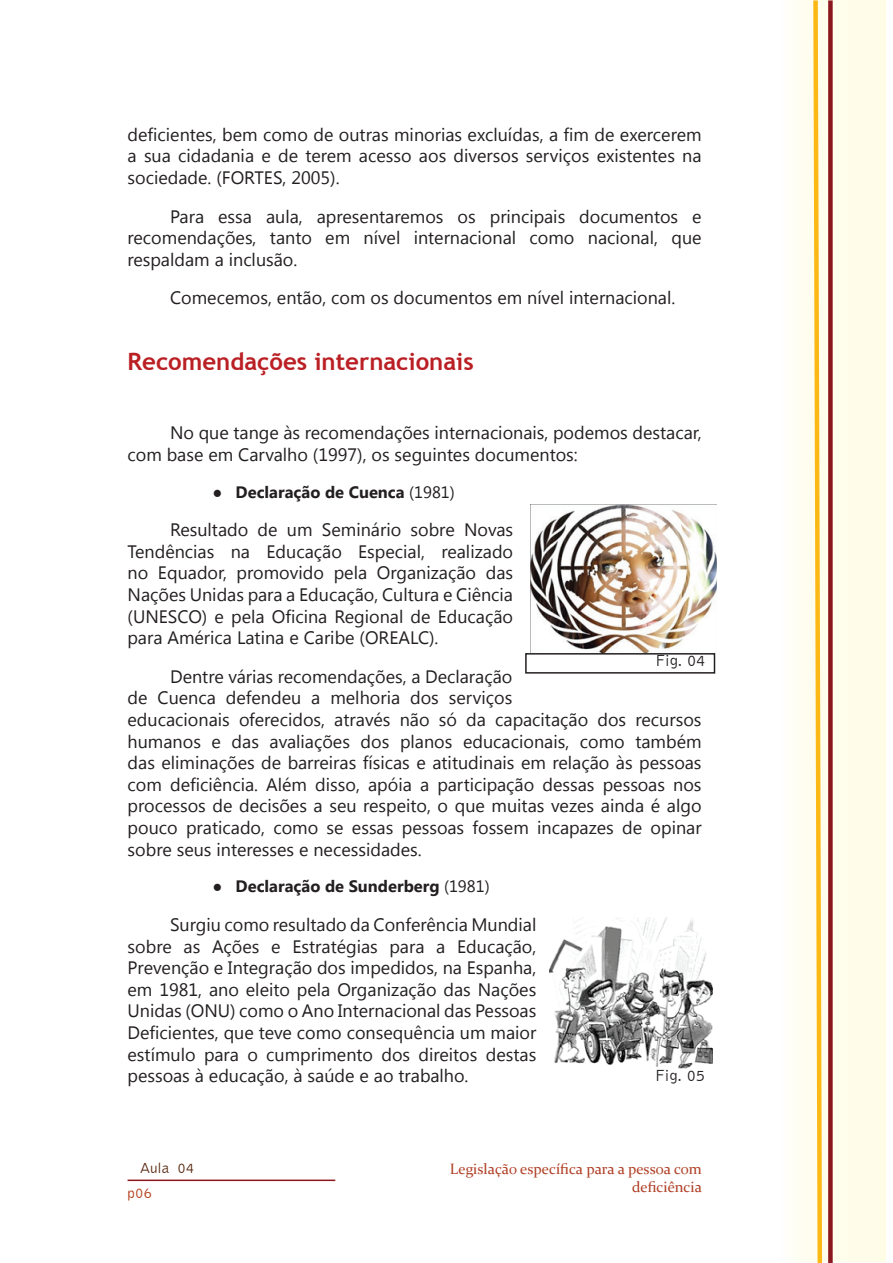
<style>
.page{position:relative;width:893px;height:1263px;background:#fff}
.page>*{position:absolute;margin:0;border:0;box-sizing:border-box;transform-origin:0 0}
.t1{font:700 24px "Trebuchet MS";color:#ba1f24}
.t2{font:18px/21.6px "Segoe UI";color:#231f20;text-align:justify}
.t3{font:700 16.5px "Segoe UI";color:#231f20}
.t4{font:16.5px "Bell Gothic BT";color:#231f20}
.t5{font:15px/18px "Constantia";color:#af3e24;text-align:right}
.t6{font:15px "Bell Gothic BT";color:#592811}
.t7{font:15px "Bell Gothic BT";color:#b13c17}
.s1{font-weight:400}
</style>
<div class="page">
<hr style="left:128px;top:1179px;width:207px;height:2px;background:#8c171f">
<div style="left:794px;top:0;width:91px;height:1261px;background:#fffdea"></div>
<div style="left:828px;top:0;width:5px;height:1263px;background:#8b171f"></div>
<svg style="left:811px;top:0;width:13px;height:1263px;background:#fde5a1"></svg>
<img style="left:549px;top:917px;width:163px;height:152px">
<img style="left:530px;top:505px;width:186px;height:148px">
<div style="left:525px;top:653px;width:190px;height:21px;border:2px solid #231f20"></div>
<p class="t2" style="left:128px;top:123px;width:575px">deficientes, bem como de outras minorias excluídas, a fim de exercerem a sua cidadania e de terem acesso aos diversos serviços existentes na sociedade. (FORTES, 2005).</p>
<p class="t2" style="left:128px;top:204px;width:576px;text-indent:43px">Para essa aula, apresentaremos os principais documentos e recomendações, tanto em nível internacional como nacional, que respaldam a inclusão.</p>
<p class="t2" style="left:170px;top:286px;width:507px">Comecemos, então, com os documentos em nível internacional.</p>
<p class="t1" style="left:128px;top:347px;width:348px">Recomendações internacionais</p>
<p class="t2" style="left:128px;top:421px;width:575px;text-indent:43px">No que tange às recomendações internacionais, podemos destacar, com base em Carvalho (1997), os seguintes documentos:</p>
<p class="t3" style="left:213px;top:480px;width:244px"><span class="s1">●</span> Declaração de Cuenca <span class="s1">(1981)</span></p>
<p class="t2" style="left:128px;top:518px;width:387px;text-indent:43px">Resultado de um Seminário sobre Novas Tendências na Educação Especial, realizado no Equador, promovido pela Organização das Nações Unidas para a Educação, Cultura e Ciência (UNESCO) e pela Oficina Regional de Educação para América Latina e Caribe (OREALC).</p>
<p class="t2" style="left:128px;top:665px;width:576px;text-align:left;text-indent:43px">Dentre várias recomendações, a Declaração<br>de Cuenca defendeu a melhoria dos serviços<br>educacionais oferecidos, através não só da capacitação dos recursos humanos e das avaliações dos planos educacionais, como também das eliminações de barreiras físicas e atitudinais em relação às pessoas com deficiência. Além disso, apóia a participação dessas pessoas nos processos de decisões a seu respeito, o que muitas vezes ainda é algo pouco praticado, como se essas pessoas fossem incapazes de opinar sobre seus interesses e necessidades.</p>
<p class="t3" style="left:213px;top:875px;width:279px"><span class="s1">●</span> Declaração de Sunderberg <span class="s1">(1981)</span></p>
<p class="t2" style="left:128px;top:913px;width:410px;text-indent:43px">Surgiu como resultado da Conferência Mundial sobre as Ações e Estratégias para a Educação, Prevenção e Integração dos impedidos, na Espanha, em 1981, ano eleito pela Organização das Nações Unidas (ONU) como o Ano Internacional das Pessoas Deficientes, que teve como consequência um maior estímulo para o cumprimento dos direitos destas pessoas à educação, à saúde e ao trabalho.</p>
<p class="t4" style="left:655px;top:650px;width:51px">Fig. 04</p>
<p class="t4" style="left:655px;top:1065px;width:51px">Fig. 05</p>
<p class="t6" style="left:140px;top:1159px;width:56px">Aula 04</p>
<p class="t7" style="left:128px;top:1183px;width:26px">p06</p>
<p class="t5" style="left:450px;top:1160px;width:253px">Legislação específica para a pessoa com deficiência</p>
</div>
